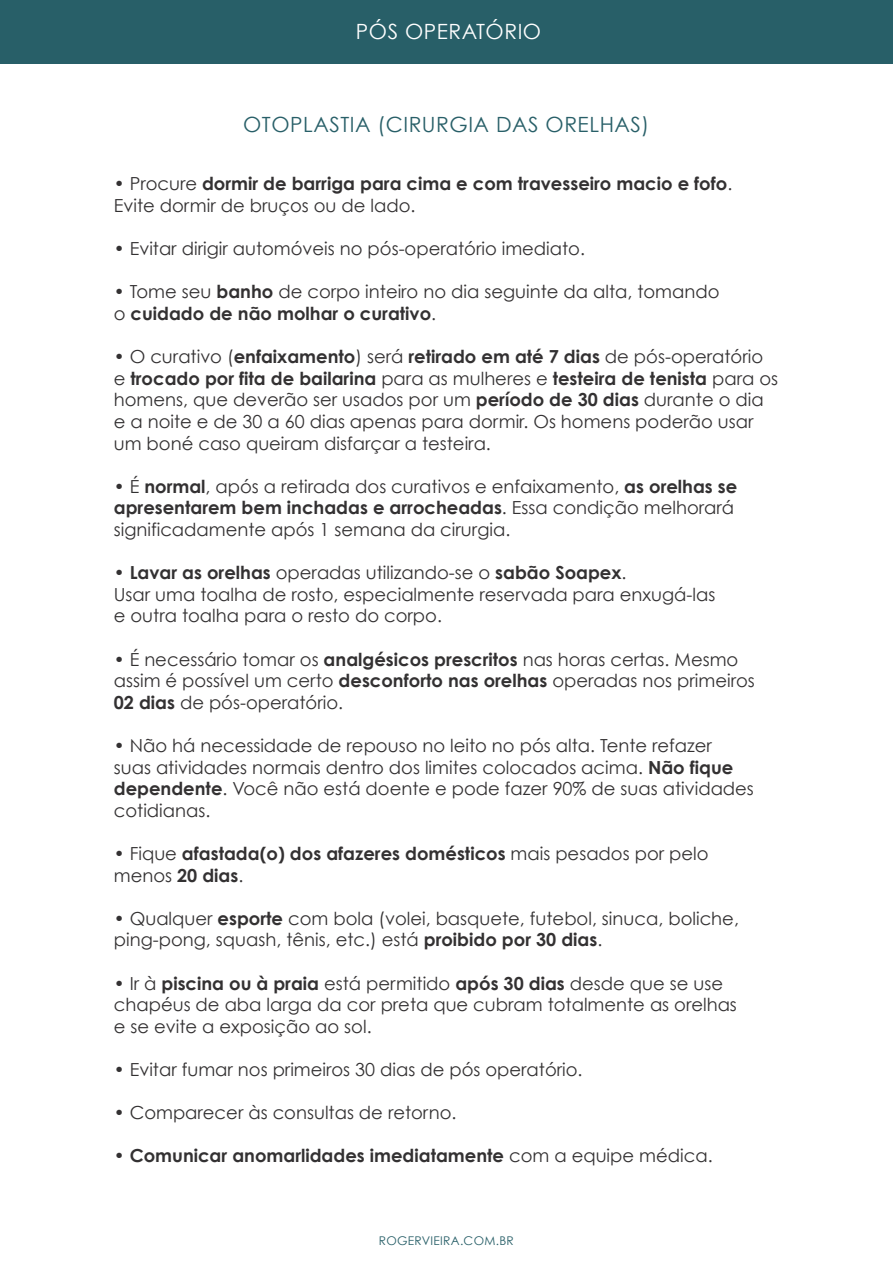
<style>
.page{position:relative;width:893px;height:1263px;background:#fff}
.page>*{position:absolute;margin:0;border:0;box-sizing:border-box;transform-origin:0 0}
.t1{font:21px "Century Gothic";letter-spacing:.025em;color:#285f68}
.t2{font:21px "Century Gothic";letter-spacing:.025em;color:#fff}
.t3{font:18px/21.6px "Century Gothic";color:#333132}
.t4{font:700 18px/21.6px "Century Gothic";color:#333132}
.t5{font:12px "Century Gothic";letter-spacing:.025em;color:#285f68}
.s1{font-weight:400}
.s2{font-weight:700}
</style>
<div class="page">
<div style="left:0;top:0;width:893px;height:64px;background:#285f68"></div>
<p class="t2" style="left:356px;top:19px;width:187px">PÓS OPERATÓRIO</p>
<p class="t1" style="left:243px;top:111px;width:408px">OTOPLASTIA (CIRURGIA DAS ORELHAS)</p>
<p class="t4" style="left:114px;top:173px;width:620px"><span class="s1">• Procure</span> dormir de barriga para cima e com travesseiro macio e fofo<span class="s1">.<br>Evite dormir de bruços ou de lado.</span></p>
<p class="t3" style="left:114px;top:238px;width:473px">• Evitar dirigir automóveis no pós-operatório imediato.</p>
<p class="t3" style="left:114px;top:281px;width:607px">• Tome seu <span class="s2">banho</span> de corpo inteiro no dia seguinte da alta, tomando o <span class="s2">cuidado de não molhar o curativo</span>.</p>
<p class="t3" style="left:114px;top:346px;width:666px">• O curativo (<span class="s2">enfaixamento</span>) será <span class="s2">retirado em até 7 dias</span> de pós-operatório e <span class="s2">trocado por fita de bailarina</span> para as mulheres e <span class="s2">testeira de tenista</span> para os homens, que deverão ser usados por um <span class="s2">período de 30 dias</span> durante o dia e a noite e de 30 a 60 dias apenas para dormir. Os homens poderão usar um boné caso queiram disfarçar a testeira.</p>
<p class="t3" style="left:114px;top:475px;width:625px">• É <span class="s2">normal</span>, após a retirada dos curativos e enfaixamento, <span class="s2">as orelhas se apresentarem bem inchadas e arrocheadas</span>. Essa condição melhorará significadamente após 1 semana da cirurgia.</p>
<p class="t3" style="left:114px;top:562px;width:603px">• <span class="s2">Lavar as orelhas</span> operadas utilizando-se o <span class="s2">sabão Soapex</span>.<br>Usar uma toalha de rosto, especialmente reservada para enxugá-las e outra toalha para o resto do corpo.</p>
<p class="t3" style="left:114px;top:648px;width:642px">• É necessário tomar os <span class="s2">analgésicos prescritos</span> nas horas certas. Mesmo assim é possível um certo <span class="s2">desconforto nas orelhas</span> operadas nos primeiros<br><span class="s2">02 dias</span> de pós-operatório.</p>
<p class="t3" style="left:114px;top:734px;width:642px">• Não há necessidade de repouso no leito no pós alta. Tente refazer<br>suas atividades normais dentro dos limites colocados acima. <span class="s2">Não fique dependente</span>. Você não está doente e pode fazer 90% de suas atividades cotidianas.</p>
<p class="t4" style="left:114px;top:842px;width:596px"><span class="s1">• Fique</span> afastada(o) dos afazeres domésticos <span class="s1">mais pesados por pelo menos</span> 20 dias<span class="s1">.</span></p>
<p class="t3" style="left:114px;top:907px;width:627px">• Qualquer <span class="s2">esporte</span> com bola (volei, basquete, futebol, sinuca, boliche, ping-pong, squash, tênis, etc.) está <span class="s2">proibido por 30 dias</span>.</p>
<p class="t3" style="left:114px;top:972px;width:625px">• Ir à <span class="s2">piscina ou à praia</span> está permitido <span class="s2">após 30 dias</span> desde que se use chapéus de aba larga da cor preta que cubram totalmente as orelhas e se evite a exposição ao sol.</p>
<p class="t3" style="left:114px;top:1058px;width:470px">• Evitar fumar nos primeiros 30 dias de pós operatório.</p>
<p class="t3" style="left:114px;top:1102px;width:344px">• Comparecer às consultas de retorno.</p>
<p class="t4" style="left:114px;top:1145px;width:600px"><span class="s1">•</span> Comunicar anomarlidades imediatamente <span class="s1">com a equipe médica.</span></p>
<p class="t5" style="left:379px;top:1234px;width:136px">ROGERVIEIRA.COM.BR</p>
</div>
